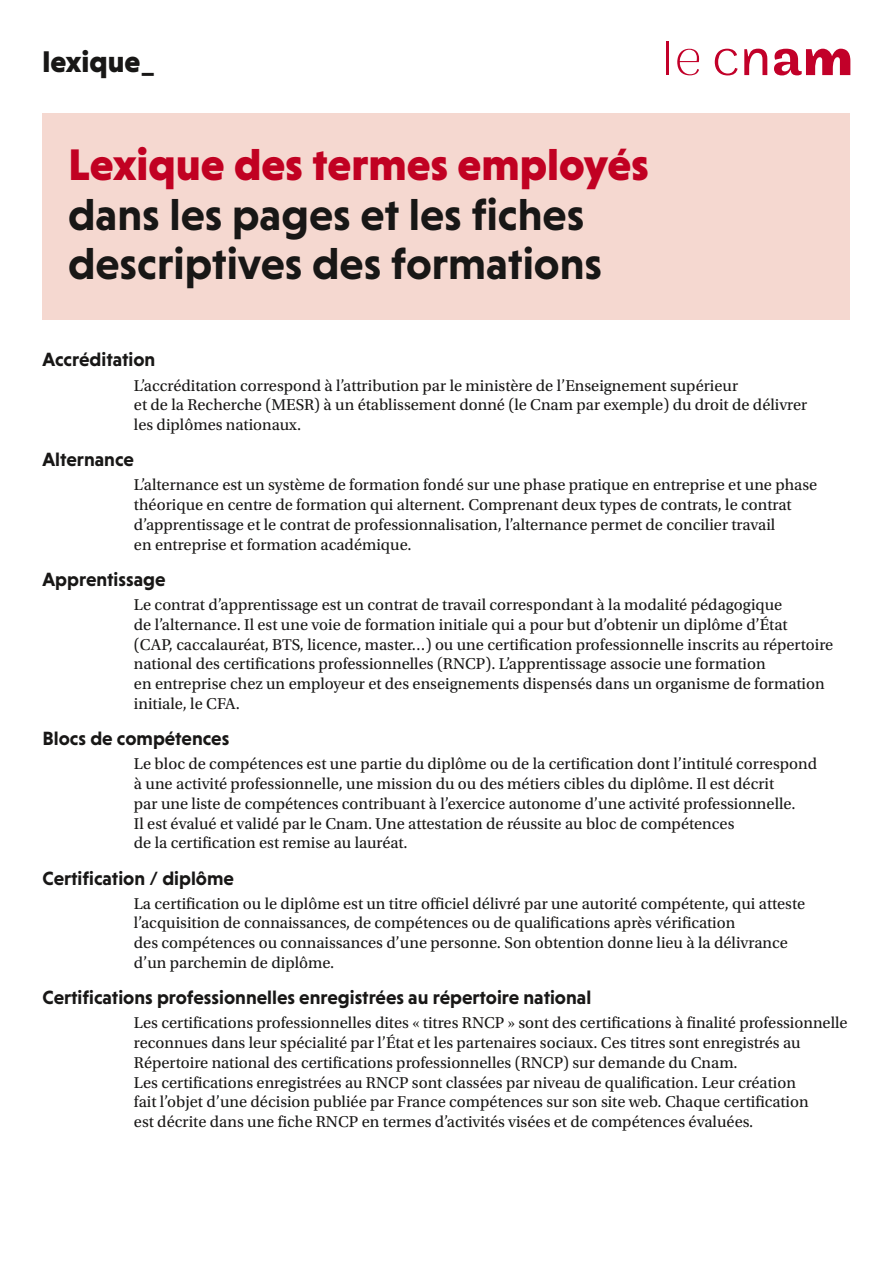
<style>
.page{position:relative;width:893px;height:1263px;background:#fff}
.page>*{position:absolute;margin:0;border:0;box-sizing:border-box;transform-origin:0 0}
.t1{font:700 45px/49.5px "Niveau Grotesk";color:#181716}
.t2{font:900 45px "Niveau Grotesk";color:#c10122}
.t3{font:900 30px "Niveau Grotesk";color:#181716}
.t4{font:700 19.5px "Niveau Grotesk";color:#181716}
.t5{font:16.5px/19.8px "Utopia Std";color:#181716}
</style>
<div class="page">
<div style="left:43px;top:113px;width:807px;height:207px;background:#f5d8d0"></div>
<svg style="left:677px;top:49px;width:22px;height:26px"></svg>
<hr style="left:667px;top:42px;width:2px;height:33px;background:#c20029">
<svg style="left:715px;top:49px;width:23px;height:26px"></svg>
<svg style="left:744px;top:49px;width:23px;height:26px"></svg>
<svg style="left:774px;top:49px;width:76px;height:26px"></svg>
<h2 class="t3" style="left:43px;top:45px;width:114px">lexique_</h2>
<h1 class="t2" style="left:68px;top:139px;width:582px">Lexique des termes employés</h1>
<h1 class="t1" style="left:68px;top:189px;width:536px">dans les pages et les fiches descriptives des formations</h1>
<p class="t4" style="left:43px;top:349px;width:114px">Accréditation</p>
<p class="t5" style="left:134px;top:376px;width:675px">L’accréditation correspond à l’attribution par le ministère de l’Enseignement supérieur<br>et de la Recherche (MESR) à un établissement donné (le Cnam par exemple) du droit de délivrer les diplômes nationaux.</p>
<p class="t4" style="left:43px;top:448px;width:93px">Alternance</p>
<p class="t5" style="left:134px;top:475px;width:685px">L’alternance est un système de formation fondé sur une phase pratique en entreprise et une phase théorique en centre de formation qui alternent. Comprenant deux types de contrats, le contrat d’apprentissage et le contrat de professionnalisation, l’alternance permet de concilier travail<br>en entreprise et formation académique.</p>
<p class="t4" style="left:43px;top:568px;width:125px">Apprentissage</p>
<p class="t5" style="left:134px;top:595px;width:701px">Le contrat d’apprentissage est un contrat de travail correspondant à la modalité pédagogique<br>de l’alternance. Il est une voie de formation initiale qui a pour but d’obtenir un diplôme d’État<br>(CAP, caccalauréat, BTS, licence, master…) ou une certification professionnelle inscrits au répertoire national des certifications professionnelles (RNCP). L’apprentissage associe une formation<br>en entreprise chez un employeur et des enseignements dispensés dans un organisme de formation initiale, le CFA.</p>
<p class="t4" style="left:43px;top:727px;width:188px">Blocs de compétences</p>
<p class="t5" style="left:134px;top:754px;width:685px">Le bloc de compétences est une partie du diplôme ou de la certification dont l’intitulé correspond à une activité professionnelle, une mission du ou des métiers cibles du diplôme. Il est décrit<br>par une liste de compétences contribuant à l’exercice autonome d’une activité professionnelle.<br>Il est évalué et validé par le Cnam. Une attestation de réussite au bloc de compétences<br>de la certification est remise au lauréat.</p>
<p class="t4" style="left:43px;top:867px;width:193px">Certification / diplôme</p>
<p class="t5" style="left:134px;top:894px;width:673px">La certification ou le diplôme est un titre officiel délivré par une autorité compétente, qui atteste l’acquisition de connaissances, de compétences ou de qualifications après vérification<br>des compétences ou connaissances d’une personne. Son obtention donne lieu à la délivrance d’un parchemin de diplôme.</p>
<p class="t4" style="left:43px;top:986px;width:550px">Certifications professionnelles enregistrées au répertoire national</p>
<p class="t5" style="left:134px;top:1013px;width:715px">Les certifications professionnelles dites « titres RNCP » sont des certifications à finalité professionnelle reconnues dans leur spécialité par l’État et les partenaires sociaux. Ces titres sont enregistrés au Répertoire national des certifications professionnelles (RNCP) sur demande du Cnam.<br>Les certifications enregistrées au RNCP sont classées par niveau de qualification. Leur création<br>fait l’objet d’une décision publiée par France compétences sur son site web. Chaque certification<br>est décrite dans une fiche RNCP en termes d’activités visées et de compétences évaluées.</p>
</div>
